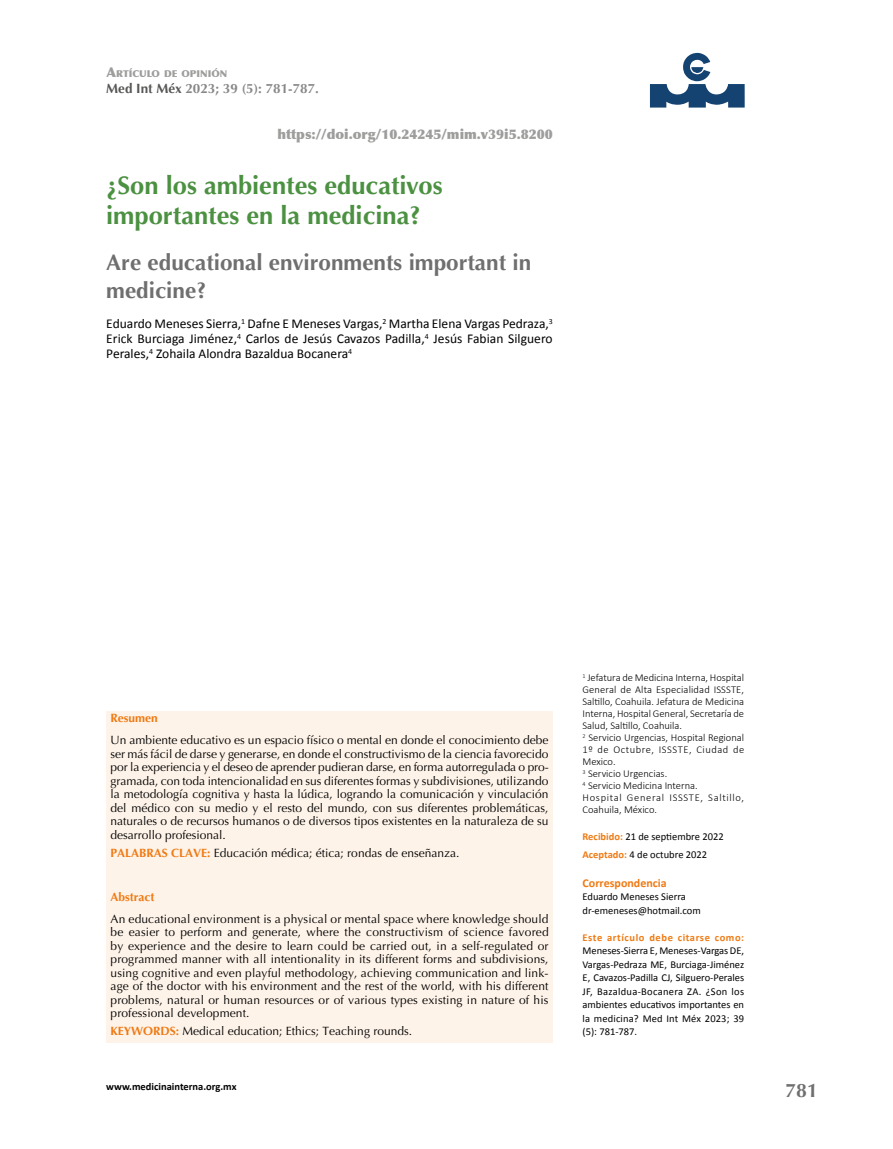
<style>
.page{position:relative;width:893px;height:1149px;background:#fff}
.page>*{position:absolute;margin:0;border:0;box-sizing:border-box;transform-origin:0 0}
.t1{font:700 25.5px/30px "Optima";color:#4b9141}
.t2{font:700 22.5px/28.5px "Optima";color:#706f6f}
.t3{font:700 19.5px "Optima";color:#706f6f}
.t4{font:13.5px/15px "Calibri";color:#000;text-align:justify}
.t5{font:900 13.5px "Optima";color:#9d9d9c}
.t6{font:700 13.5px "Optima";color:#878787}
.t7{font:12px/13.5px "Optima";color:#000;text-align:justify}
.t8{font:700 12px "Optima";color:#ef7a13}
.t9{font:700 12px "Calibri";color:#ef7a13}
.t10{font:300 10.5px/12px "Calibri";color:#000}
.t11{font:10.5px/13.5px "Calibri";color:#000}
.t12{font:700 10.5px "Calibri";letter-spacing:.055em;color:#ef7a13}
.t13{font:700 10.5px "Calibri";color:#000}
.t14{font:900 9.45px "Optima";color:#9d9d9c}
.s1{font-size:13.5px}
.s2{color:#575756}
.s3{font-weight:700;color:#ef7a13}
</style>
<div class="page">
<svg style="left:650px;top:53px;width:95px;height:54px"></svg>
<div style="left:106px;top:711px;width:447px;height:331px;background:#fef3e9"></div>
<p class="t14" style="left:106px;top:68px;width:122px"><span class="s1">A</span>RTÍCULO DE OPINIÓN</p>
<p class="t6" style="left:106px;top:80px;width:214px"><span class="s2">Med Int Méx</span> 2023; 39 (5): 781-787.</p>
<p class="t5" style="left:277px;top:126px;width:277px">https://doi.org/10.24245/mim.v39i5.8200</p>
<h1 class="t1" style="left:106px;top:170px;width:338px">¿Son los ambientes educativos importantes en la medicina?</h1>
<h2 class="t2" style="left:106px;top:248px;width:426px">Are educational environments important in medicine?</h2>
<p class="t4" style="left:106px;top:316px;width:448px">Eduardo Meneses Sierra,<sup>1</sup> Dafne E Meneses Vargas,<sup>2</sup> Martha Elena Vargas Pedraza,<sup>3<br></sup>Erick Burciaga Jiménez,<sup>4</sup> Carlos de Jesús Cavazos Padilla,<sup>4</sup> Jesús Fabian Silguero Perales,<sup>4</sup> Zohaila Alondra Bazaldua Bocanera<sup>4</sup></p>
<p class="t8" style="left:111px;top:711px;width:49px">Resumen</p>
<p class="t7" style="left:111px;top:733px;width:440px">Un ambiente educativo es un espacio físico o mental en donde el conocimiento debe ser más fácil de darse y generarse, en donde el constructivismo de la ciencia favorecido por la experiencia y el deseo de aprender pudieran darse, en forma autorregulada o pro&shy;gramada, con toda intencionalidad en sus diferentes formas y subdivisiones, utilizando la metodología cognitiva y hasta la lúdica, logrando la comunicación y vinculación del médico con su medio y el resto del mundo, con sus diferentes problemáticas, naturales o de recursos humanos o de diversos tipos existentes en la naturaleza de su desarrollo profesional.</p>
<p class="t7" style="left:111px;top:845px;width:350px"><span class="s3">PALABRAS CLAVE:</span> Educación médica; ética; rondas de enseñanza.</p>
<p class="t8" style="left:111px;top:889px;width:45px">Abstract</p>
<p class="t7" style="left:111px;top:911px;width:440px">An educational environment is a physical or mental space where knowledge should be easier to perform and generate, where the constructivism of science favored by experience and the desire to learn could be carried out, in a self-regulated or programmed manner with all intentionality in its different forms and subdivisions, using cognitive and even playful methodology, achieving communication and link&shy;age of the doctor with his environment and the rest of the world, with his different problems, natural or human resources or of various types existing in nature of his professional development.</p>
<p class="t7" style="left:111px;top:1023px;width:303px"><span class="s3">KEYWORDS:</span> Medical education; Ethics; Teaching rounds.</p>
<p class="t13" style="left:106px;top:1079px;width:132px">www.medicinainterna.org.mx</p>
<p class="t10" style="left:583px;top:671px;width:163px"><sup>1</sup> Jefatura de Medicina Interna, Hospital<br>General de Alta Especialidad ISSSTE,<br>Saltillo, Coahuila. Jefatura de Medicina<br>Interna, Hospital General, Secretaría de<br>Salud, Saltillo, Coahuila.<br><sup>2</sup> Servicio Urgencias, Hospital Regional<br>1º de Octubre, ISSSTE, Ciudad de<br>Mexico.<br><sup>3</sup> Servicio Urgencias.<br><sup>4</sup> Servicio Medicina Interna.<br>Hospital General ISSSTE, Saltillo,<br>Coahuila, México.</p>
<p class="t11" style="left:583px;top:827px;width:143px;line-height:18px"><span class="s3">Recibido:</span> 21 de septiembre 2022<br><span class="s3">Aceptado:</span> 4 de octubre 2022</p>
<p class="t9" style="left:583px;top:874px;width:86px">Correspondencia</p>
<p class="t11" style="left:583px;top:889px;width:120px">Eduardo Meneses Sierra dr-emeneses@hotmail.com</p>
<p class="t12" style="left:583px;top:930px;width:163px">Este artículo debe citarse como:</p>
<p class="t11" style="left:583px;top:943px;width:163px;text-align:justify">Meneses-Sierra E, Meneses-Vargas DE, Vargas-Pedraza ME, Burciaga-Jiménez E, Cavazos-Padilla CJ, Silguero-Perales JF, Bazaldua-Bocanera ZA. ¿Son los ambientes educativos importantes en la medicina? Med Int Méx 2023; 39 (5): 781-787.</p>
<h3 class="t3" style="left:785px;top:1079px;width:34px">781</h3>
</div>
